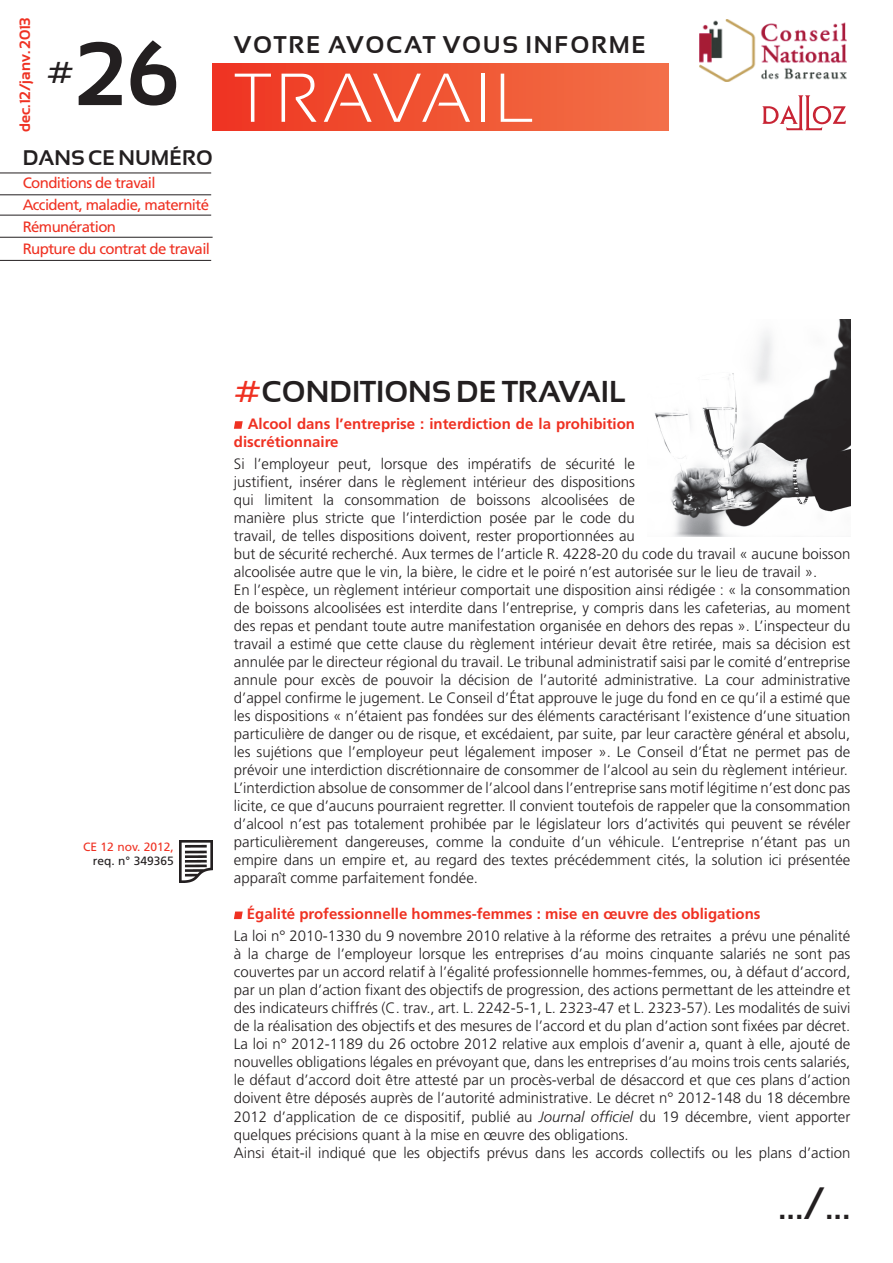
<style>
.page{position:relative;width:893px;height:1263px;background:#fff}
.page>*{position:absolute;margin:0;border:0;box-sizing:border-box;transform-origin:0 0}
.t1{font:700 90px "Sansation";color:#231f20}
.t2{font:300 69px "Sansation";letter-spacing:.08em;color:#fff}
.t3{font:45px "Sansation";color:#231f20}
.t4{font:700 30px "Sansation";color:#231f20}
.t5{font:700 24px "Sansation";letter-spacing:.07em;color:#231f20}
.t6{font:700 21px "Sansation";color:#231f20}
.t7{font:300 15px/18px "Frutiger";color:#231f20;text-align:justify}
.t8{font:700 15px/18px "Frutiger";color:#ef3122}
.t9{font:15px "Frutiger";letter-spacing:-.04em;color:#ef3122}
.t10{font:700 15px "Sansation";color:#ef3122}
.t11{font:12px/14.4px "Frutiger";color:#ef3122;text-align:right}
.s1{color:#231f20}
.s2{color:#ef3122}
.s3{font-style:italic}
</style>
<div class="page">
<hr style="left:0;top:194px;width:211px;height:1px;background:#231f20">
<hr style="left:0;top:215px;width:211px;height:1px;background:#231f20">
<hr style="left:0;top:173px;width:211px;height:1px;background:#231f20">
<svg style="left:762px;top:95px;width:84px;height:35px"></svg>
<img style="left:699px;top:19px;width:148px;height:63px">
<div style="left:213px;top:64px;width:456px;height:66px;background:linear-gradient(to right,#ee3521,#f27248)"></div>
<hr style="left:0;top:260px;width:211px;height:1px;background:#231f20">
<hr style="left:0;top:237px;width:213px;height:1px;background:#231f20">
<svg style="left:234px;top:421px;width:9px;height:8px"></svg>
<svg style="left:234px;top:911px;width:9px;height:8px"></svg>
<img style="left:179px;top:841px;width:34px;height:42px">
<img style="left:654px;top:319px;width:196px;height:217px">
<p class="t10" style="left:16px;top:132px;width:116px;rotate:-90deg">dec.12/janv. 2013</p>
<p class="t1" style="left:74px;top:23px;width:108px">26</p>
<p class="t4" style="left:47px;top:55px;width:29px">#</p>
<p class="t6" style="left:23px;top:145px;width:192px">DANS CE NUMÉRO</p>
<p class="t9" style="left:23px;top:174px;width:135px">Conditions de travail</p>
<p class="t9" style="left:23px;top:196px;width:188px">Accident, maladie, maternité</p>
<p class="t9" style="left:23px;top:218px;width:95px">Rémunération</p>
<p class="t9" style="left:23px;top:240px;width:189px">Rupture du contrat de travail</p>
<p class="t5" style="left:234px;top:31px;width:414px">VOTRE AVOCAT VOUS INFORME</p>
<p class="t2" style="left:235px;top:60px;width:302px">TRAVAIL</p>
<p class="t11" style="left:83px;top:840px;width:92px">CE 12 nov. 2012, <span class="s1">req. n° 349365</span></p>
<p class="t4" style="left:234px;top:375px;width:394px"><span class="s2">#</span>CONDITIONS DE TRAVAIL</p>
<p class="t8" style="left:234px;top:415px;width:403px;text-indent:14px">Alcool dans l’entreprise : interdiction de la prohibition discrétionnaire</p>
<p class="t7" style="left:234px;top:455px;width:618px;text-align:left">Si l’employeur peut, lorsque des impératifs de sécurité le<br>justifient, insérer dans le règlement intérieur des dispositions<br>qui limitent la consommation de boissons alcoolisées de<br>manière plus stricte que l’interdiction posée par le code du<br>travail, de telles dispositions doivent, rester proportionnées au<br>but de sécurité recherché. Aux termes de l’article R. 4228-20 du code du travail « aucune boisson alcoolisée autre que le vin, la bière, le cidre et le poiré n’est autorisée sur le lieu de travail ».</p>
<p class="t7" style="left:234px;top:581px;width:618px">En l’espèce, un règlement intérieur comportait une disposition ainsi rédigée : « la consommation de boissons alcoolisées est interdite dans l’entreprise, y compris dans les cafeterias, au moment des repas et pendant toute autre manifestation organisée en dehors des repas ». L’inspecteur du travail a estimé que cette clause du règlement intérieur devait être retirée, mais sa décision est annulée par le directeur régional du travail. Le tribunal administratif saisi par le comité d’entreprise annule pour excès de pouvoir la décision de l’autorité administrative. La cour administrative d’appel confirme le jugement. Le Conseil d’État approuve le juge du fond en ce qu’il a estimé que les dispositions « n’étaient pas fondées sur des éléments caractérisant l’existence d’une situation particulière de danger ou de risque, et excédaient, par suite, par leur caractère général et absolu, les sujétions que l’employeur peut légalement imposer ». Le Conseil d’État ne permet pas de prévoir une interdiction discrétionnaire de consommer de l’alcool au sein du règlement intérieur.</p>
<p class="t7" style="left:234px;top:779px;width:618px">L’interdiction absolue de consommer de l’alcool dans l’entreprise sans motif légitime n’est donc pas licite, ce que d’aucuns pourraient regretter. Il convient toutefois de rappeler que la consommation d’alcool n’est pas totalement prohibée par le législateur lors d’activités qui peuvent se révéler particulièrement dangereuses, comme la conduite d’un véhicule. L’entreprise n’étant pas un empire dans un empire et, au regard des textes précédemment cités, la solution ici présentée apparaît comme parfaitement fondée.</p>
<p class="t8" style="left:247px;top:905px;width:515px">Égalité professionnelle hommes-femmes : mise en œuvre des obligations</p>
<p class="t7" style="left:234px;top:927px;width:618px">La loi n° 2010-1330 du 9 novembre 2010 relative à la réforme des retraites a prévu une pénalité à la charge de l’employeur lorsque les entreprises d’au moins cinquante salariés ne sont pas couvertes par un accord relatif à l’égalité professionnelle hommes-femmes, ou, à défaut d’accord, par un plan d’action fixant des objectifs de progression, des actions permettant de les atteindre et des indicateurs chiffrés (C. trav., art. L. 2242-5-1, L. 2323-47 et L. 2323-57). Les modalités de suivi de la réalisation des objectifs et des mesures de l’accord et du plan d’action sont fixées par décret.</p>
<p class="t7" style="left:234px;top:1035px;width:618px">La loi n° 2012-1189 du 26 octobre 2012 relative aux emplois d’avenir a, quant à elle, ajouté de nouvelles obligations légales en prévoyant que, dans les entreprises d’au moins trois cents salariés, le défaut d’accord doit être attesté par un procès-verbal de désaccord et que ces plans d’action doivent être déposés auprès de l’autorité administrative. Le décret n° 2012-148 du 18 décembre 2012 d’application de ce dispositif, publié au <span class="s3">Journal officiel</span> du 19 décembre, vient apporter quelques précisions quant à la mise en œuvre des obligations.</p>
<p class="t7" style="left:234px;top:1143px;width:618px">Ainsi était-il indiqué que les objectifs prévus dans les accords collectifs ou les plans d’action</p>
<p class="t3" style="left:778px;top:1178px;width:74px">.../...</p>
</div>
